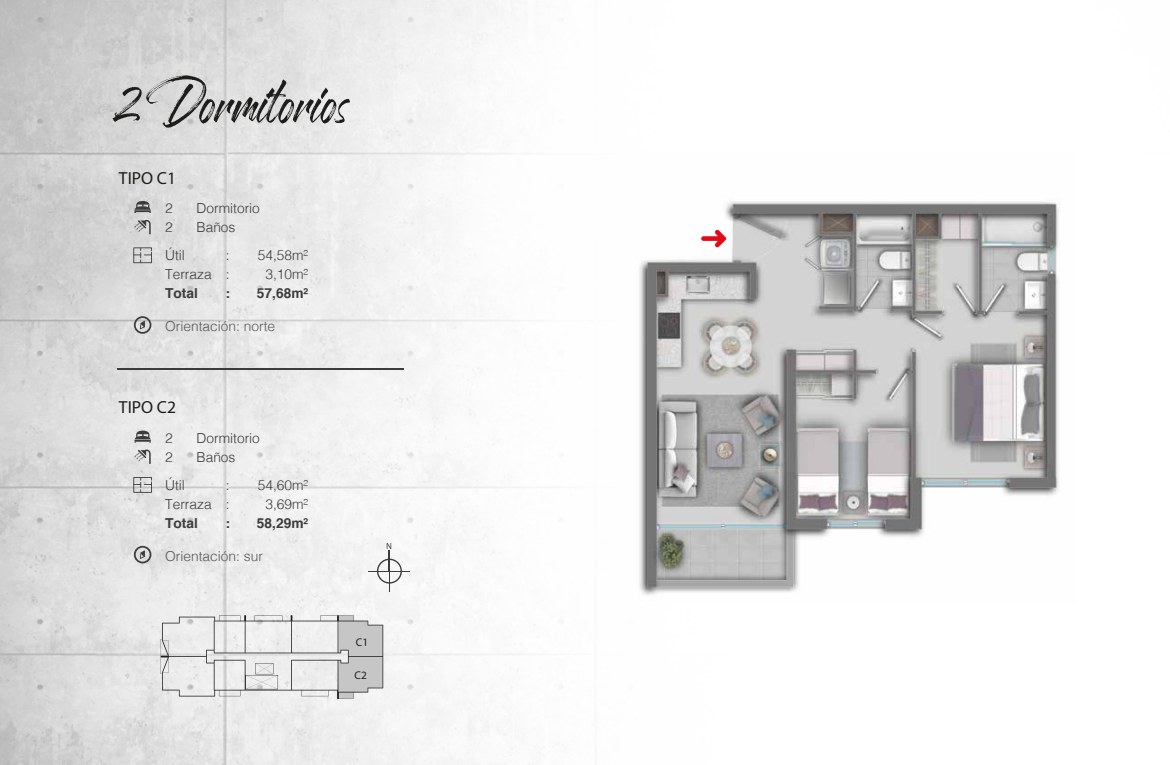
<style>
.page{position:relative;width:1170px;height:765px;background:#fff}
.page>*{position:absolute;margin:0;border:0;box-sizing:border-box;transform-origin:0 0}
.t1{font:100px "Fudelines Demo";color:#1d1d1b}
.t2{font:17.5px "Myriad Pro";color:#1d1d1b}
.t3{font:300 13.75px "Helvetica";color:#3c3c3b}
.t4{font:300 13.75px "Helvetica";color:#575756}
.t5{font:700 13.75px "Helvetica";color:#3c3c3b}
.t6{font:11.25px "Myriad Pro";color:#1d1d1b}
</style>
<div class="page">
<img style="left:0;top:0;width:563px;height:765px">
<img style="left:639px;top:201px;width:421px;height:394px">
<svg style="left:377px;top:559px;width:25px;height:25px"></svg>
<hr style="left:368px;top:571px;width:42px;height:1px;background:#3c3c3b">
<hr style="left:388px;top:550px;width:2px;height:21px;background:#3c3c3b">
<hr style="left:389px;top:550px;width:1px;height:42px;background:#3c3c3b">
<svg style="left:386px;top:543px;width:5px;height:6px"></svg>
<svg style="left:134px;top:220px;width:17px;height:14px"></svg>
<svg style="left:133px;top:247px;width:19px;height:16px"></svg>
<svg style="left:134px;top:316px;width:17px;height:18px"></svg>
<svg style="left:134px;top:201px;width:17px;height:12px"></svg>
<svg style="left:134px;top:449px;width:17px;height:15px"></svg>
<svg style="left:133px;top:477px;width:19px;height:16px"></svg>
<svg style="left:134px;top:546px;width:17px;height:17px"></svg>
<svg style="left:134px;top:431px;width:17px;height:12px"></svg>
<hr style="left:118px;top:368px;width:285px;height:1px;background:#3c3c3b">
<svg style="left:160px;top:615px;width:223px;height:84px"></svg>
<svg style="left:701px;top:230px;width:25px;height:18px"></svg>
<h1 class="t1" style="left:118px;top:29px;width:231px">2 Dormitorios</h1>
<p class="t2" style="left:119px;top:167px;width:59px">TIPO C1</p>
<p class="t3" style="left:165px;top:197px;width:9px">2</p>
<p class="t3" style="left:196px;top:197px;width:65px">Dormitorio</p>
<p class="t3" style="left:165px;top:216px;width:9px">2</p>
<p class="t3" style="left:196px;top:216px;width:40px">Baños</p>
<p class="t3" style="left:165px;top:244px;width:21px">Útil</p>
<p class="t3" style="left:226px;top:244px;width:5px">:</p>
<p class="t3" style="left:258px;top:244px;width:52px">54,58m²</p>
<p class="t3" style="left:165px;top:263px;width:66px">Terraza :</p>
<p class="t3" style="left:265px;top:263px;width:44px">3,10m²</p>
<p class="t5" style="left:165px;top:282px;width:34px">Total</p>
<p class="t5" style="left:225px;top:282px;width:6px">:</p>
<p class="t5" style="left:257px;top:282px;width:53px">57,68m²</p>
<p class="t4" style="left:165px;top:315px;width:112px">Orientación: norte</p>
<p class="t2" style="left:119px;top:397px;width:59px">TIPO C2</p>
<p class="t3" style="left:165px;top:427px;width:9px">2</p>
<p class="t3" style="left:196px;top:427px;width:65px">Dormitorio</p>
<p class="t3" style="left:165px;top:445px;width:9px">2</p>
<p class="t3" style="left:196px;top:445px;width:40px">Baños</p>
<p class="t3" style="left:165px;top:473px;width:21px">Útil</p>
<p class="t3" style="left:226px;top:473px;width:5px">:</p>
<p class="t3" style="left:258px;top:473px;width:52px">54,60m²</p>
<p class="t3" style="left:165px;top:492px;width:66px">Terraza :</p>
<p class="t3" style="left:265px;top:492px;width:44px">3,69m²</p>
<p class="t5" style="left:165px;top:512px;width:34px">Total</p>
<p class="t5" style="left:225px;top:512px;width:6px">:</p>
<p class="t5" style="left:257px;top:512px;width:53px">58,29m²</p>
<p class="t4" style="left:165px;top:544px;width:99px">Orientación: sur</p>
<p class="t6" style="left:356px;top:636px;width:14px">C1</p>
<p class="t6" style="left:354px;top:668px;width:14px">C2</p>
</div>
